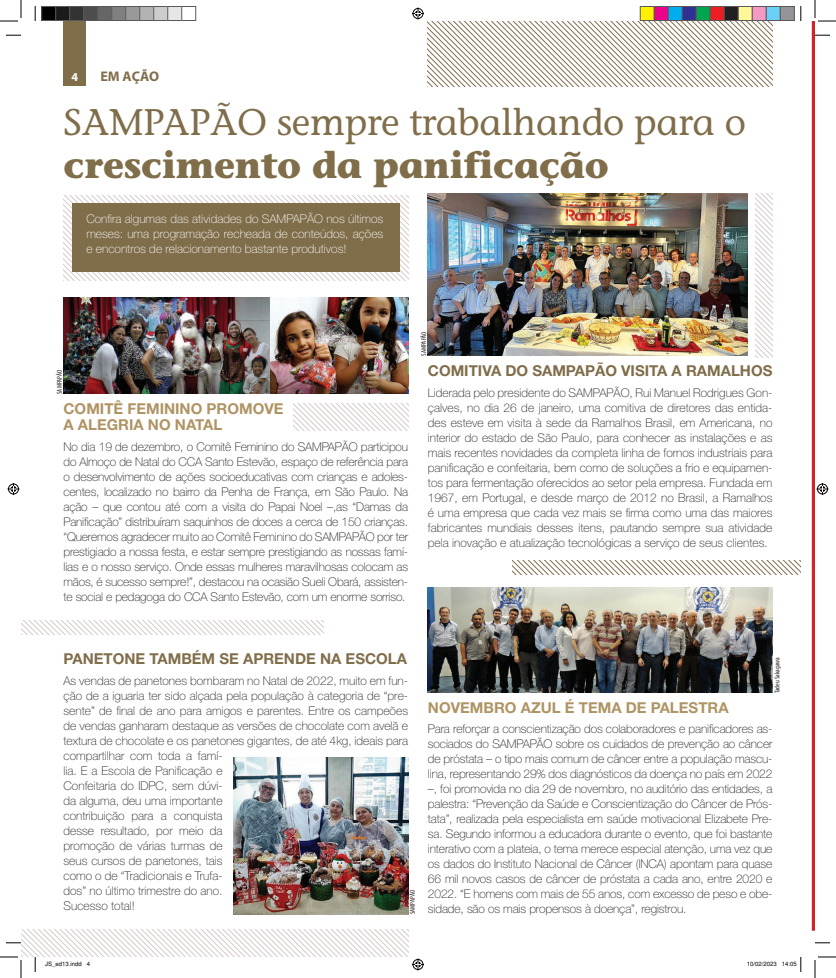
<style>
.page{position:relative;width:836px;height:978px;background:#fff}
.page>*{position:absolute;margin:0;border:0;box-sizing:border-box;transform-origin:0 0}
.t1{font:37px "Stone Informal";letter-spacing:-.01em;color:#806e4b}
.t2{font:700 37px "Stone Informal";letter-spacing:-.01em;color:#806e4b}
.t3{font:700 15px "Helvetica Neue";color:#806e4b}
.t4{font:700 15px/16px "Helvetica Neue";color:#af9464}
.t5{font:700 14px "Myriad";color:#806e4b}
.t6{font:100 12px/15px "Helvetica Neue";color:#231f20;text-align:justify}
.t7{font:100 12px/15px "Helvetica Neue";color:#fff;text-align:justify}
.t8{font:700 12px "Myriad";color:#fff}
.t9{font:condensed 7px "Myriad";color:#231f20}
.t10{font:6px "Helvetica";color:#000}
</style>
<div class="page">
<div style="left:64px;top:21px;width:22px;height:65px;background:#806e4b"></div>
<img style="left:428px;top:193px;width:320px;height:163px">
<img style="left:428px;top:588px;width:344px;height:104px">
<img style="left:64px;top:297px;width:344px;height:97px">
<svg style="left:64px;top:195px;width:344px;height:85px"></svg>
<svg style="left:21px;top:620px;width:302px;height:14px"></svg>
<svg style="left:293px;top:404px;width:115px;height:26px"></svg>
<svg style="left:755px;top:193px;width:17px;height:164px"></svg>
<svg style="left:513px;top:560px;width:288px;height:14px"></svg>
<div style="left:72px;top:203px;width:327px;height:69px;background:#806e4b"></div>
<img style="left:234px;top:757px;width:174px;height:157px">
<svg style="left:6px;top:35px;width:15px;height:1px"></svg>
<svg style="left:815px;top:942px;width:15px;height:1px"></svg>
<svg style="left:35px;top:6px;width:1px;height:15px"></svg>
<svg style="left:800px;top:6px;width:1px;height:15px"></svg>
<svg style="left:0;top:0;width:22px;height:22px"></svg>
<svg style="left:814px;top:956px;width:22px;height:21px"></svg>
<svg style="left:412px;top:8px;width:360px;height:79px"></svg>
<svg style="left:8px;top:483px;width:12px;height:12px"></svg>
<svg style="left:811px;top:0;width:25px;height:931px"></svg>
<div style="left:42px;top:6px;width:14px;height:14px;background:#000"></div>
<div style="left:41px;top:6px;width:15px;height:15px;border:1px solid #595959"></div>
<div style="left:56px;top:6px;width:14px;height:14px;background:#1a1a1a"></div>
<div style="left:55px;top:6px;width:15px;height:15px;border:1px solid #595959"></div>
<div style="left:70px;top:6px;width:14px;height:14px;background:#333"></div>
<div style="left:69px;top:6px;width:15px;height:15px;border:1px solid #595959"></div>
<div style="left:84px;top:6px;width:14px;height:14px;background:#4d4d4d"></div>
<div style="left:83px;top:6px;width:15px;height:15px;border:1px solid #595959"></div>
<div style="left:98px;top:6px;width:14px;height:14px;background:#666"></div>
<div style="left:97px;top:6px;width:15px;height:15px;border:1px solid #595959"></div>
<div style="left:112px;top:6px;width:14px;height:14px;background:#808080"></div>
<div style="left:111px;top:6px;width:15px;height:15px;border:1px solid #595959"></div>
<div style="left:126px;top:6px;width:14px;height:14px;background:#999"></div>
<div style="left:125px;top:6px;width:15px;height:15px;border:1px solid #595959"></div>
<div style="left:140px;top:6px;width:14px;height:14px;background:#b3b3b3"></div>
<div style="left:139px;top:6px;width:15px;height:15px;border:1px solid #595959"></div>
<div style="left:154px;top:6px;width:14px;height:14px;background:#ccc"></div>
<div style="left:153px;top:6px;width:15px;height:15px;border:1px solid #595959"></div>
<div style="left:168px;top:6px;width:14px;height:14px;background:#e6e6e6"></div>
<div style="left:167px;top:6px;width:15px;height:15px;border:1px solid #595959"></div>
<div style="left:181px;top:6px;width:15px;height:15px;border:1px solid #595959"></div>
<div style="left:640px;top:6px;width:14px;height:14px;background:#fff101"></div>
<div style="left:640px;top:6px;width:15px;height:15px;border:1px solid #595959"></div>
<div style="left:654px;top:6px;width:14px;height:14px;background:#ed028c"></div>
<div style="left:654px;top:6px;width:15px;height:15px;border:1px solid #595959"></div>
<div style="left:668px;top:6px;width:14px;height:14px;background:#00aeef"></div>
<div style="left:668px;top:6px;width:15px;height:15px;border:1px solid #595959"></div>
<div style="left:682px;top:6px;width:14px;height:14px;background:#2e3092"></div>
<div style="left:682px;top:6px;width:15px;height:15px;border:1px solid #595959"></div>
<div style="left:696px;top:6px;width:14px;height:14px;background:#00a54f"></div>
<div style="left:696px;top:6px;width:15px;height:15px;border:1px solid #595959"></div>
<div style="left:710px;top:6px;width:14px;height:14px;background:#ee1d23"></div>
<div style="left:710px;top:6px;width:15px;height:15px;border:1px solid #595959"></div>
<div style="left:724px;top:6px;width:14px;height:14px;background:#231f20"></div>
<div style="left:724px;top:6px;width:15px;height:15px;border:1px solid #595959"></div>
<div style="left:738px;top:6px;width:14px;height:14px;background:#fff79a"></div>
<div style="left:738px;top:6px;width:15px;height:15px;border:1px solid #595959"></div>
<div style="left:752px;top:6px;width:14px;height:14px;background:#f499c2"></div>
<div style="left:752px;top:6px;width:15px;height:15px;border:1px solid #595959"></div>
<div style="left:766px;top:6px;width:14px;height:14px;background:#6bcff6"></div>
<div style="left:766px;top:6px;width:15px;height:15px;border:1px solid #595959"></div>
<div style="left:780px;top:6px;width:14px;height:14px;background:#939598"></div>
<div style="left:780px;top:6px;width:15px;height:15px;border:1px solid #595959"></div>
<svg style="left:0;top:929px;width:424px;height:48px"></svg>
<svg style="left:800px;top:957px;width:1px;height:14px"></svg>
<p class="t8" style="left:72px;top:70px;width:8px">4</p>
<p class="t5" style="left:100px;top:69px;width:60px">EM AÇÃO</p>
<h1 class="t1" style="left:64px;top:100px;width:684px">Sampapão sempre trabalhando para o</h1>
<h1 class="t2" style="left:64px;top:142px;width:547px">crescimento da panificação</h1>
<p class="t7" style="left:86px;top:211px;width:298px">Confira algumas das atividades do SAMPAPÃO nos últimos meses: uma programação recheada de conteúdos, ações e encontros de relacionamento bastante produtivos!</p>
<p class="t9" style="left:56px;top:394px;width:26px;rotate:-90deg">SAMPAPÃO</p>
<p class="t4" style="left:64px;top:400px;width:221px">COMITÊ FEMININO PROMOVE<br>A ALEGRIA NO NATAL</p>
<p class="t6" style="left:64px;top:439px;width:346px">No dia 19 de dezembro, o Comitê Feminino do SAMPAPÃO participou do Almoço de Natal do CCA Santo Estevão, espaço de referência para o desenvolvimento de ações socioeducativas com crianças e adoles&shy;centes, localizado no bairro da Penha de França, em São Paulo. Na ação – que contou até com a visita do Papai Noel –,as “Damas da Panificação” distribuíram saquinhos de doces a cerca de 150 crianças. “Queremos agradecer muito ao Comitê Feminino do SAMPAPÃO por ter prestigiado a nossa festa, e estar sempre prestigiando as nossas famí&shy;lias e o nosso serviço. Onde essas mulheres maravilhosas colocam as mãos, é sucesso sempre!”, destacou na ocasião Sueli Obará, assisten&shy;te social e pedagoga do CCA Santo Estevão, com um enorme sorriso.</p>
<p class="t9" style="left:420px;top:355px;width:26px;rotate:-90deg">SAMPAPÃO</p>
<p class="t3" style="left:428px;top:361px;width:346px">COMITIVA DO SAMPAPÃO VISITA A RAMALHOS</p>
<p class="t6" style="left:428px;top:385px;width:346px">Liderada pelo presidente do SAMPAPÃO, Rui Manuel Rodrigues Gon&shy;çalves, no dia 26 de janeiro, uma comitiva de diretores das entida&shy;des esteve em visita à sede da Ramalhos Brasil, em Americana, no interior do estado de São Paulo, para conhecer as instalações e as mais recentes novidades da completa linha de fornos industriais para panificação e confeitaria, bem como de soluções a frio e equipamen&shy;tos para fermentação oferecidos ao setor pela empresa. Fundada em 1967, em Portugal, e desde março de 2012 no Brasil, a Ramalhos é uma empresa que cada vez mais se firma como uma das maiores fabricantes mundiais desses itens, pautando sempre sua atividade pela inovação e atualização tecnológicas a serviço de seus clientes.</p>
<p class="t3" style="left:64px;top:649px;width:345px">PANETONE TAMBÉM SE APRENDE NA ESCOLA</p>
<p class="t6" style="left:64px;top:672px;width:346px;text-align:left">As vendas de panetones bombaram no Natal de 2022, muito em fun&shy;ção de a iguaria ter sido alçada pela população à categoria de “pre&shy;sente” de final de ano para amigos e parentes. Entre os campeões de vendas ganharam destaque as versões de chocolate com avelã e textura de chocolate e os panetones gigantes, de até 4kg, ideais para compartilhar com toda a famí-<br>lia. E a Escola de Panificação e<br>Confeitaria do IDPC, sem dúvi-<br>da alguma, deu uma importante<br>contribuição para a conquista<br>desse resultado, por meio da<br>promoção de várias turmas de<br>seus cursos de panetones, tais<br>como o de “Tradicionais e Trufa-<br>dos” no último trimestre do ano.<br>Sucesso total!</p>
<p class="t9" style="left:409px;top:914px;width:26px;rotate:-90deg">SAMPAPÃO</p>
<p class="t9" style="left:773px;top:693px;width:37px;rotate:-90deg">Tadeu Sakagawa</p>
<p class="t4" style="left:428px;top:699px;width:302px">NOVEMBRO AZUL É TEMA DE PALESTRA</p>
<p class="t6" style="left:428px;top:721px;width:346px">Para reforçar a conscientização dos colaboradores e panificadores as&shy;sociados do SAMPAPÃO sobre os cuidados de prevenção ao câncer de próstata – o tipo mais comum de câncer entre a população mascu&shy;lina, representando 29% dos diagnósticos da doença no país em 2022 –, foi promovida no dia 29 de novembro, no auditório das entidades, a palestra: “Prevenção da Saúde e Conscientização do Câncer de Prós&shy;tata”, realizada pela especialista em saúde motivacional Elizabete Pre&shy;sa. Segundo informou a educadora durante o evento, que foi bastante interativo com a plateia, o tema merece especial atenção, uma vez que os dados do Instituto Nacional de Câncer (INCA) apontam para quase 66 mil novos casos de câncer de próstata a cada ano, entre 2020 e 2022. “E homens com mais de 55 anos, com excesso de peso e obe&shy;sidade, são os mais propensos à doença”, registrou.</p>
<p class="t10" style="left:45px;top:960px;width:47px">JS_ed13.indd 4</p>
<p class="t10" style="left:747px;top:960px;width:52px">10/02/2023 14:05</p>
</div>
